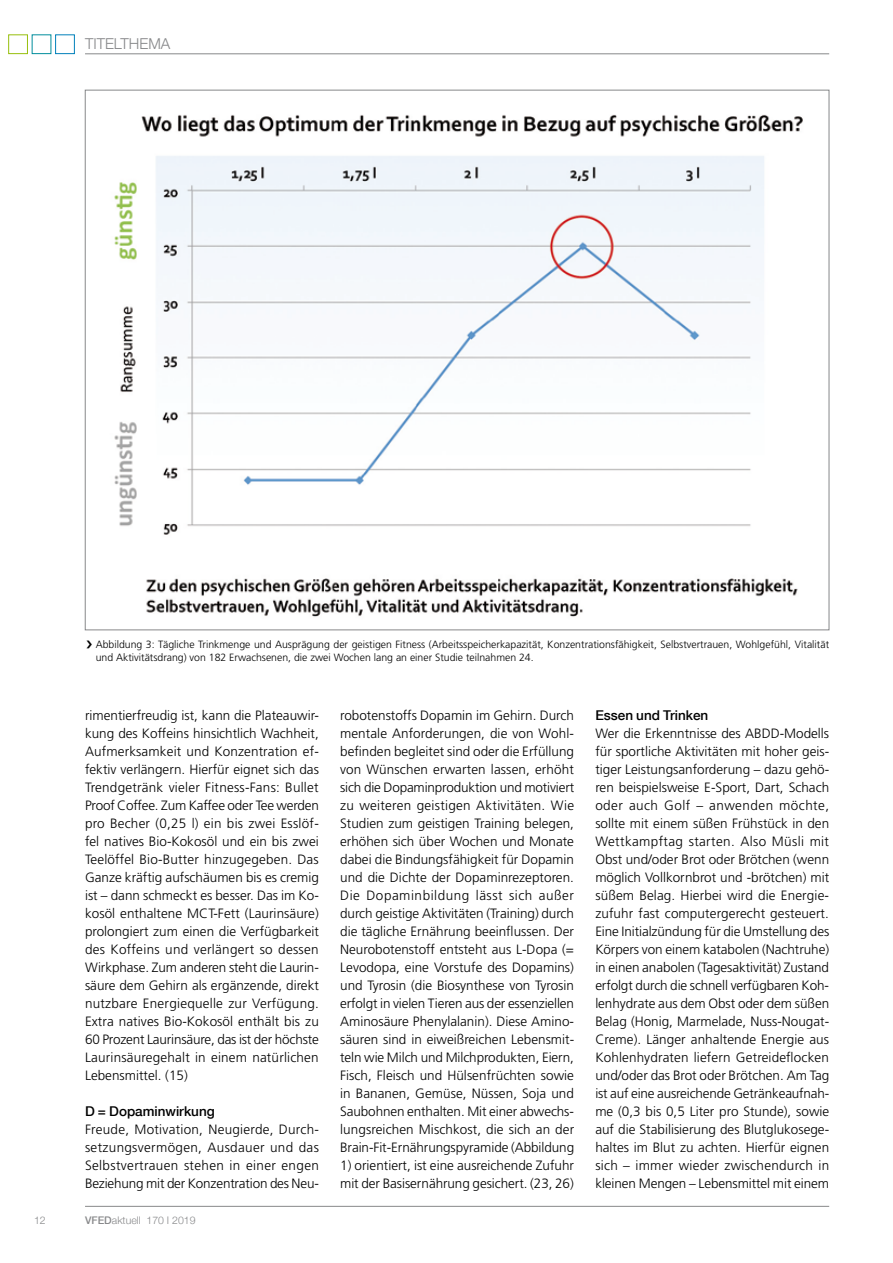
<style>
.page{position:relative;width:893px;height:1263px;background:#fff}
.page>*{position:absolute;margin:0;border:0;box-sizing:border-box;transform-origin:0 0}
.t1{font:300 15px "Helvetica Neue";color:#87888a}
.t2{font:300 13.5px/18px "Frutiger LT Std";letter-spacing:-.005em;color:#000;text-align:justify}
.t3{font:500 13.5px "Helvetica Neue";color:#000}
.t4{font:300 10.5px/12.6px "Frutiger LT Std";color:#000}
.t5{font:300 10.5px "Helvetica Neue";color:#87888a}
.s1{font-weight:500}
</style>
<div class="page">
<hr style="left:85px;top:1206px;width:744px;height:1px;background:#87888a">
<hr style="left:85px;top:54px;width:744px;height:1px;background:#87888a">
<div style="left:55px;top:34px;width:20px;height:20px;border:1px solid #0080ba"></div>
<div style="left:8px;top:34px;width:20px;height:20px;border:1px solid #97bf0d"></div>
<img style="left:114px;top:114px;width:689px;height:503px">
<p class="t1" style="left:85px;top:31px;width:87px">TITELTHEMA</p>
<p class="t4" style="left:96px;top:638px;width:735px">Abbildung 3: Tägliche Trinkmenge und Ausprägung der geistigen Fitness (Arbeitsspeicherkapazität, Konzentrationsfähigkeit, Selbstvertrauen, Wohlgefühl, Vitalität und Aktivitätsdrang) von 182 Erwachsenen, die zwei Wochen lang an einer Studie teilnahmen 24.</p>
<p class="t2" style="left:85px;top:707px;width:235px">rimentierfreudig ist, kann die Plateauwir&shy;kung des Koffeins hinsichtlich Wachheit, Aufmerksamkeit und Konzentration ef&shy;fektiv verlängern. Hierfür eignet sich das Trendgetränk vieler Fitness-Fans: Bullet Proof Coffee. Zum Kaffee oder Tee werden pro Becher (0,25 l) ein bis zwei Esslöf&shy;fel natives Bio-Kokosöl und ein bis zwei Teelöffel Bio-Butter hinzugegeben. Das Ganze kräftig aufschäumen bis es cremig ist – dann schmeckt es besser. Das im Ko&shy;kosöl enthaltene MCT-Fett (Laurinsäure) prolongiert zum einen die Verfügbarkeit des Koffeins und verlängert so dessen Wirkphase. Zum anderen steht die Laurin&shy;säure dem Gehirn als ergänzende, direkt nutzbare Energiequelle zur Verfügung.<br>Extra natives Bio-Kokosöl enthält bis zu 60 Prozent Laurinsäure, das ist der höchste Laurinsäuregehalt in einem natürlichen Lebensmittel. (15)</p>
<p class="t3" style="left:85px;top:1100px;width:131px">D = Dopaminwirkung</p>
<p class="t2" style="left:85px;top:1120px;width:235px">Freude, Motivation, Neugierde, Durch&shy;setzungsvermögen, Ausdauer und das Selbstvertrauen stehen in einer engen Beziehung mit der Konzentration des Neu-</p>
<p class="t5" style="left:34px;top:1212px;width:13px">12</p>
<p class="t5" style="left:85px;top:1212px;width:112px"><span class="s1">VFED</span>aktuell 170 І 2019</p>
<p class="t2" style="left:340px;top:706px;width:236px">robotenstoffs Dopamin im Gehirn. Durch mentale Anforderungen, die von Wohl&shy;befinden begleitet sind oder die Erfüllung von Wünschen erwarten lassen, erhöht sich die Dopaminproduktion und motiviert zu weiteren geistigen Aktivitäten. Wie Studien zum geistigen Training belegen, erhöhen sich über Wochen und Monate dabei die Bindungsfähigkeit für Dopamin und die Dichte der Dopaminrezeptoren.<br>Die Dopaminbildung lässt sich außer durch geistige Aktivitäten (Training) durch die tägliche Ernährung beeinflussen. Der Neurobotenstoff entsteht aus L-Dopa (= Levodopa, eine Vorstufe des Dopamins) und Tyrosin (die Biosynthese von Tyrosin erfolgt in vielen Tieren aus der essenziellen Aminosäure Phenylalanin). Diese Amino&shy;säuren sind in eiweißreichen Lebensmit&shy;teln wie Milch und Milchprodukten, Eiern, Fisch, Fleisch und Hülsenfrüchten sowie in Bananen, Gemüse, Nüssen, Soja und Saubohnen enthalten. Mit einer abwechs&shy;lungsreichen Mischkost, die sich an der Brain-Fit-Ernährungspyramide (Abbildung</p>
<p class="t2" style="left:340px;top:1156px;width:235px">1) orientiert, ist eine ausreichende Zufuhr mit der Basisernährung gesichert. (23, 26)</p>
<p class="t3" style="left:595px;top:704px;width:114px">Essen und Trinken</p>
<p class="t2" style="left:595px;top:724px;width:236px">Wer die Erkenntnisse des ABDD-Modells für sportliche Aktivitäten mit hoher geis&shy;tiger Leistungsanforderung – dazu gehö&shy;ren beispielsweise E-Sport, Dart, Schach oder auch Golf – anwenden möchte, sollte mit einem süßen Frühstück in den Wettkampftag starten. Also Müsli mit Obst und/oder Brot oder Brötchen (wenn möglich Vollkornbrot und -brötchen) mit süßem Belag. Hierbei wird die Energie&shy;zufuhr fast computergerecht gesteuert.<br>Eine Initialzündung für die Umstellung des Körpers von einem katabolen (Nachtruhe) in einen anabolen (Tagesaktivität) Zustand erfolgt durch die schnell verfügbaren Koh&shy;lenhydrate aus dem Obst oder dem süßen Belag (Honig, Marmelade, Nuss-Nougat-Creme). Länger anhaltende Energie aus Kohlenhydraten liefern Getreideflocken und/oder das Brot oder Brötchen. Am Tag ist auf eine ausreichende Getränkeaufnah&shy;me (0,3 bis 0,5 Liter pro Stunde), sowie auf die Stabilisierung des Blutglukosege&shy;haltes im Blut zu achten. Hierfür eignen sich – immer wieder zwischendurch in kleinen Mengen – Lebensmittel mit einem</p>
</div>
